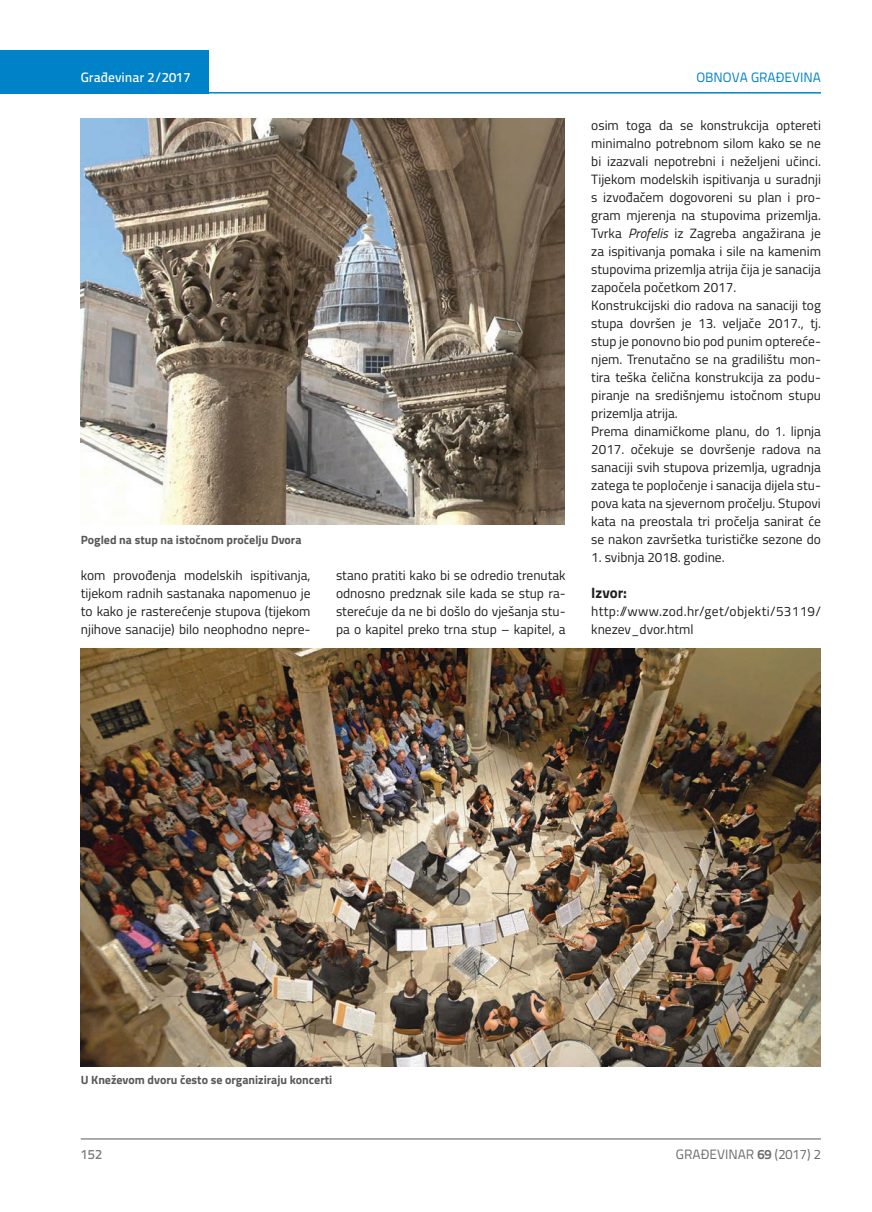
<style>
.page{position:relative;width:872px;height:1212px;background:#fff}
.page>*{position:absolute;margin:0;border:0;box-sizing:border-box;transform-origin:0 0}
.t1{font:700 15px "Titillium";color:#231f20}
.t2{font:13.5px/18px "Titillium";color:#231f20;text-align:justify}
.t3{font:13.5px/18px "Titillium";letter-spacing:.025em;color:#231f20}
.t4{font:13.5px "Titillium Text 22 L";color:#6c6d70}
.t5{font:500 13.5px "Titillium Text 22 L";color:#fff}
.t6{font:13.5px "Titillium Text 22 L";color:#0082c8}
.t7{font:500 13.5px "Titillium Text 22 L";color:#787a7d}
.t8{font:700 12px "Titillium";color:#57585a}
.s1{font-style:italic}
.s2{font-weight:700}
</style>
<div class="page">
<hr style="left:81px;top:1139px;width:740px;height:1px;background:#57585a">
<div style="left:0;top:50px;width:208px;height:44px;background:#0082c8"></div>
<hr style="left:0;top:92px;width:821px;height:2px;background:#0082c8">
<img style="left:81px;top:119px;width:483px;height:406px">
<img style="left:81px;top:648px;width:740px;height:418px">
<p class="t5" style="left:81px;top:67px;width:111px">Građevinar 2/2017</p>
<p class="t6" style="left:696px;top:68px;width:126px">OBNOVA GRAĐEVINA</p>
<p class="t8" style="left:81px;top:530px;width:222px">Pogled na stup na istočnom pročelju Dvora</p>
<p class="t2" style="left:81px;top:565px;width:231px">kom provođenja modelskih ispitivanja, tijekom radnih sastanaka napomenuo je to kako je rasterećenje stupova (tijekom njihove sanacije) bilo neophodno nepre-</p>
<p class="t2" style="left:336px;top:565px;width:231px">stano pratiti kako bi se odredio trenutak odnosno predznak sile kada se stup ra&shy;sterećuje da ne bi došlo do vješanja stu&shy;pa o kapitel preko trna stup – kapitel, a</p>
<p class="t2" style="left:591px;top:115px;width:231px;text-align:left">osim toga da se konstrukcija optereti minimalno potrebnom silom kako se ne bi izazvali nepotrebni i neželjeni učinci.<br>Tijekom modelskih ispitivanja u suradnji s izvođačem dogovoreni su plan i pro&shy;gram mjerenja na stupovima prizemlja.<br>Tvrka <span class="s1">Profelis</span> iz Zagreba angažirana je za ispitivanja pomaka i sile na kamenim stupovima prizemlja atrija čija je sanacija započela početkom 2017.<br>Konstrukcijski dio radova na sanaciji tog stupa dovršen je 13. veljače 2017., tj. stup je ponovno bio pod punim optereće&shy;njem. Trenutačno se na gradilištu mon&shy;tira teška čelična konstrukcija za podu&shy;piranje na središnjemu istočnom stupu prizemlja atrija.<br>Prema dinamičkome planu, do 1. lipnja 2017. očekuje se dovršenje radova na sanaciji svih stupova prizemlja, ugradnja zatega te popločenje i sanacija dijela stu&shy;pova kata na sjevernom pročelju. Stupovi kata na preostala tri pročelja sanirat će se nakon završetka turističke sezone do</p>
<p class="t2" style="left:591px;top:547px;width:135px">1. svibnja 2018. godine.</p>
<p class="t1" style="left:591px;top:581px;width:37px">Izvor:</p>
<p class="t3" style="left:591px;top:601px;width:231px">http://www.zod.hr/get/objekti/53119/ knezev_dvor.html</p>
<p class="t8" style="left:81px;top:1071px;width:253px">U Kneževom dvoru često se organiziraju koncerti</p>
<p class="t7" style="left:81px;top:1144px;width:23px">152</p>
<p class="t4" style="left:676px;top:1144px;width:146px">GRAĐEVINAR <span class="s2">69</span> (2017) 2</p>
</div>
